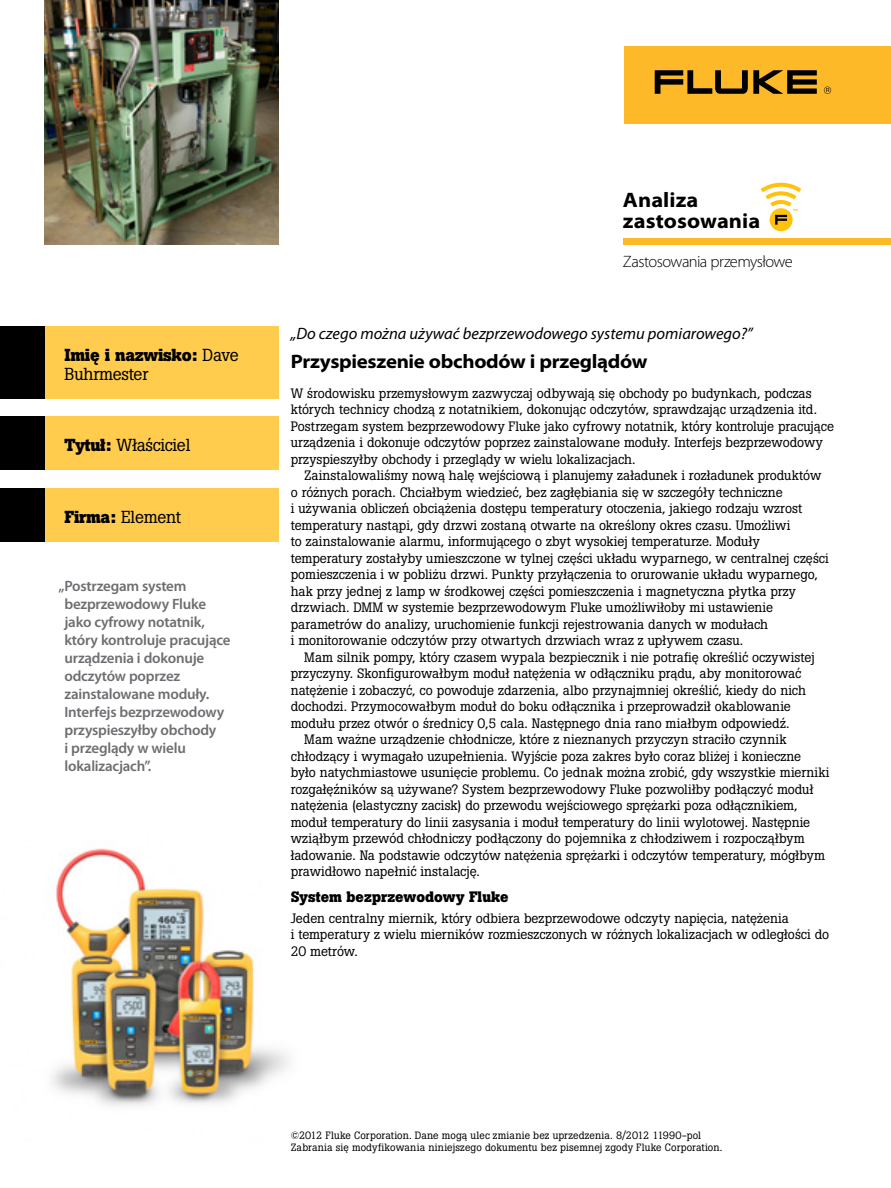
<style>
.page{position:relative;width:891px;height:1188px;background:#fff}
.page>*{position:absolute;margin:0;border:0;box-sizing:border-box;transform-origin:0 0}
.Technical_Data{font:700 semi-expanded 21px/21px "Myriad Pro";letter-spacing:.005em;color:#000}
.Headline{font:700 semi-expanded 19.5px "Myriad Pro";letter-spacing:-.015em;color:#000}
.Intro_bars_left{font:17.25px "Boton Pro";letter-spacing:-.015em;color:#000}
.Intro_bars_left-2{font:700 17.25px/19.5px "Boton Pro";letter-spacing:-.015em;color:#000}
.Headline_question{font:italic 16.5px "Myriad Pro";color:#000}
.Sub-category{font:300 16.5px "Myriad Pro";letter-spacing:-.035em;color:#000}
.Intro_bars_left-3{font:600 15px/18px "Myriad Pro";letter-spacing:-.015em;color:#6d6e71}
.Body_subheads{font:700 15px "Boton Pro";color:#000}
.Body_copy{font:13.5px/16.5px "Boton Pro";color:#000}
.Body_copy_1st_para{font:13.5px/16.5px "Boton Pro";letter-spacing:-.005em;color:#000}
.Copyright_line{font:10.5px/12px "Boton Pro";letter-spacing:.01em;color:#000}
.t1{font:700 expanded 2.85px "Helvetica Neue LT Std";color:#ffc20e}
.s1{font-weight:400}
.s2{font-weight:700}
</style>
<div class="page">
<img style="left:52px;top:848px;width:237px;height:258px">
<div style="left:625px;top:46px;width:266px;height:78px;background:#fdb927"></div>
<svg style="left:655px;top:70px;width:162px;height:24px"></svg>
<svg style="left:824px;top:87px;width:7px;height:7px"></svg>
<div style="left:624px;top:238px;width:267px;height:7px;background:#fdb927"></div>
<div style="left:0;top:416px;width:279px;height:54px;background:#ffcc4e"></div>
<div style="left:0;top:488px;width:279px;height:54px;background:#ffcc4e"></div>
<div style="left:0;top:416px;width:44px;height:54px;background:#000"></div>
<div style="left:0;top:488px;width:44px;height:54px;background:#000"></div>
<div style="left:0;top:326px;width:279px;height:73px;background:#ffcc4e"></div>
<div style="left:0;top:326px;width:44px;height:73px;background:#000"></div>
<img style="left:45px;top:0;width:234px;height:245px">
<div style="left:770px;top:208px;width:23px;height:23px;background:#ffc20e;border-radius:50%"></div>
<svg style="left:775px;top:215px;width:12px;height:10px"></svg>
<svg style="left:761px;top:183px;width:40px;height:24px"></svg>
<p class="Intro_bars_left-2" style="left:65px;top:345px;width:176px">Imię i nazwisko: <span class="s1">Dave<br>Buhrmester</span></p>
<p class="Intro_bars_left" style="left:65px;top:434px;width:127px"><span class="s2">Tytuł:</span> Właściciel</p>
<p class="Intro_bars_left" style="left:65px;top:506px;width:118px"><span class="s2">Firma:</span> Element</p>
<p class="Intro_bars_left-3" style="left:64px;top:577px;width:168px;text-indent:-6px">„Postrzegam system bezprzewodowy Fluke jako cyfrowy notatnik, który kontroluje pracujące urządzenia i dokonuje odczytów poprzez zainstalowane moduły.<br>Interfejs bezprzewodowy przyspieszyłby obchody<br>i przeglądy w wielu lokalizacjach”.</p>
<p class="Technical_Data" style="left:623px;top:190px;width:139px">Analiza zastosowania</p>
<p class="Sub-category" style="left:623px;top:251px;width:171px">Zastosowania przemysłowe</p>
<p class="t1" style="left:793px;top:209px;width:7px">TM</p>
<p class="Headline_question" style="left:291px;top:323px;width:464px">„Do czego można używać bezprzewodowego systemu pomiarowego?”</p>
<p class="Headline" style="left:291px;top:350px;width:358px">Przyspieszenie obchodów i przeglądów</p>
<p class="Body_copy_1st_para" style="left:291px;top:385px;width:545px">W środowisku przemysłowym zazwyczaj odbywają się obchody po budynkach, podczas których technicy chodzą z notatnikiem, dokonując odczytów, sprawdzając urządzenia itd.<br>Postrzegam system bezprzewodowy Fluke jako cyfrowy notatnik, który kontroluje pracujące urządzenia i dokonuje odczytów poprzez zainstalowane moduły. Interfejs bezprzewodowy przyspieszyłby obchody i przeglądy w wielu lokalizacjach.</p>
<p class="Body_copy" style="left:291px;top:467px;width:540px;text-indent:14px">Zainstalowaliśmy nową halę wejściową i planujemy załadunek i rozładunek produktów o różnych porach. Chciałbym wiedzieć, bez zagłębiania się w szczegóły techniczne<br>i używania obliczeń obciążenia dostępu temperatury otoczenia, jakiego rodzaju wzrost temperatury nastąpi, gdy drzwi zostaną otwarte na określony okres czasu. Umożliwi<br>to zainstalowanie alarmu, informującego o zbyt wysokiej temperaturze. Moduły temperatury zostałyby umieszczone w tylnej części układu wyparnego, w centralnej części pomieszczenia i w pobliżu drzwi. Punkty przyłączenia to orurowanie układu wyparnego, hak przy jednej z lamp w środkowej części pomieszczenia i magnetyczna płytka przy drzwiach. DMM w systemie bezprzewodowym Fluke umożliwiłoby mi ustawienie parametrów do analizy, uruchomienie funkcji rejestrowania danych w modułach<br>i monitorowanie odczytów przy otwartych drzwiach wraz z upływem czasu.</p>
<p class="Body_copy" style="left:291px;top:649px;width:525px;text-indent:14px">Mam silnik pompy, który czasem wypala bezpiecznik i nie potrafię określić oczywistej przyczyny. Skonfigurowałbym moduł natężenia w odłączniku prądu, aby monitorować natężenie i zobaczyć, co powoduje zdarzenia, albo przynajmniej określić, kiedy do nich dochodzi. Przymocowałbym moduł do boku odłącznika i przeprowadził okablowanie modułu przez otwór o średnicy 0,5 cala. Następnego dnia rano miałbym odpowiedź.</p>
<p class="Body_copy" style="left:291px;top:731px;width:540px;text-indent:14px">Mam ważne urządzenie chłodnicze, które z nieznanych przyczyn straciło czynnik chłodzący i wymagało uzupełnienia. Wyjście poza zakres było coraz bliżej i konieczne było natychmiastowe usunięcie problemu. Co jednak można zrobić, gdy wszystkie mierniki rozgałęźników są używane? System bezprzewodowy Fluke pozwoliłby podłączyć moduł natężenia (elastyczny zacisk) do przewodu wejściowego sprężarki poza odłącznikiem, moduł temperatury do linii zasysania i moduł temperatury do linii wylotowej. Następnie wziąłbym przewód chłodniczy podłączony do pojemnika z chłodziwem i rozpocząłbym ładowanie. Na podstawie odczytów natężenia sprężarki i odczytów temperatury, mógłbym prawidłowo napełnić instalację.</p>
<p class="Body_subheads" style="left:291px;top:887px;width:219px">System bezprzewodowy Fluke</p>
<p class="Body_copy_1st_para" style="left:291px;top:910px;width:540px">Jeden centralny miernik, który odbiera bezprzewodowe odczyty napięcia, natężenia<br>i temperatury z wielu mierników rozmieszczonych w różnych lokalizacjach w odległości do<br>20 metrów.</p>
<p class="Copyright_line" style="left:291px;top:1130px;width:433px">©2012 Fluke Corporation. Dane mogą ulec zmianie bez uprzedzenia. 8/2012 11990-pol<br>Zabrania się modyfikowania niniejszego dokumentu bez pisemnej zgody Fluke Corporation.</p>
</div>
